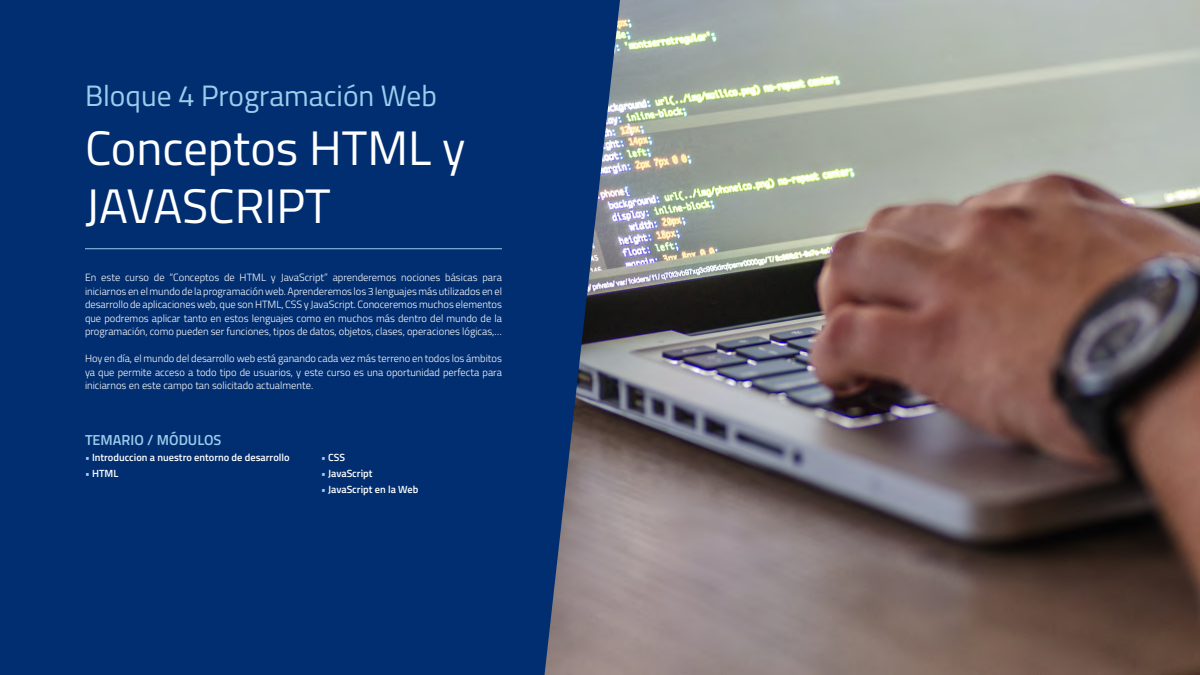
<style>
.page{position:relative;width:1200px;height:675px;background:#fff}
.page>*{position:absolute;margin:0;border:0;box-sizing:border-box;transform-origin:0 0}
.t1{font:48.5px/58.2px "Titillium Web";color:#fff}
.t2{font:29.5px "Titillium Web";color:#9ecced}
.t3{font:600 14.5px "Titillium Web";color:#9ecced}
.t4{font:300 10.5px/13.5px "Titillium Web";color:#fff;text-align:justify}
.t5{font:600 10.4px "Titillium Web";color:#fff}
.s1{color:#9ecced}
</style>
<div class="page">
<img style="left:620px;top:0;width:580px;height:675px">
<div style="left:0;top:0;width:620px;height:675px;background:#002e70"></div>
<hr style="left:85px;top:248px;width:417px;height:1px;background:#9ecced">
<h2 class="t2" style="left:85px;top:74px;width:353px">Bloque 4 Programación Web</h2>
<h1 class="t1" style="left:85px;top:116px;width:382px">Conceptos HTML y<br>JAVASCRIPT</h1>
<p class="t4" style="left:85px;top:270px;width:419px">En este curso de “Conceptos de HTML y JavaScript” aprenderemos nociones básicas para iniciarnos en el mundo de la programación web. Aprenderemos los 3 lenguajes más utilizados en el desarrollo de aplicaciones web, que son HTML, CSS y JavaScript. Conoceremos muchos elementos que podremos aplicar tanto en estos lenguajes como en muchos más dentro del mundo de la programación, como pueden ser funciones, tipos de datos, objetos, clases, operaciones lógicas,…</p>
<p class="t4" style="left:85px;top:351px;width:419px">Hoy en día, el mundo del desarrollo web está ganando cada vez más terreno en todos los ámbitos ya que permite acceso a todo tipo de usuarios, y este curso es una oportunidad perfecta para iniciarnos en este campo tan solicitado actualmente.</p>
<h3 class="t3" style="left:85px;top:429px;width:138px">TEMARIO / MÓDULOS</h3>
<p class="t5" style="left:85px;top:450px;width:206px"><span class="s1">•</span> Introduccion a nuestro entorno de desarrollo</p>
<p class="t5" style="left:85px;top:466px;width:35px"><span class="s1">•</span> HTML</p>
<p class="t5" style="left:321px;top:450px;width:26px"><span class="s1">•</span> CSS</p>
<p class="t5" style="left:321px;top:466px;width:53px"><span class="s1">•</span> JavaScript</p>
<p class="t5" style="left:321px;top:482px;width:99px"><span class="s1">•</span> JavaScript en la Web</p>
</div>
